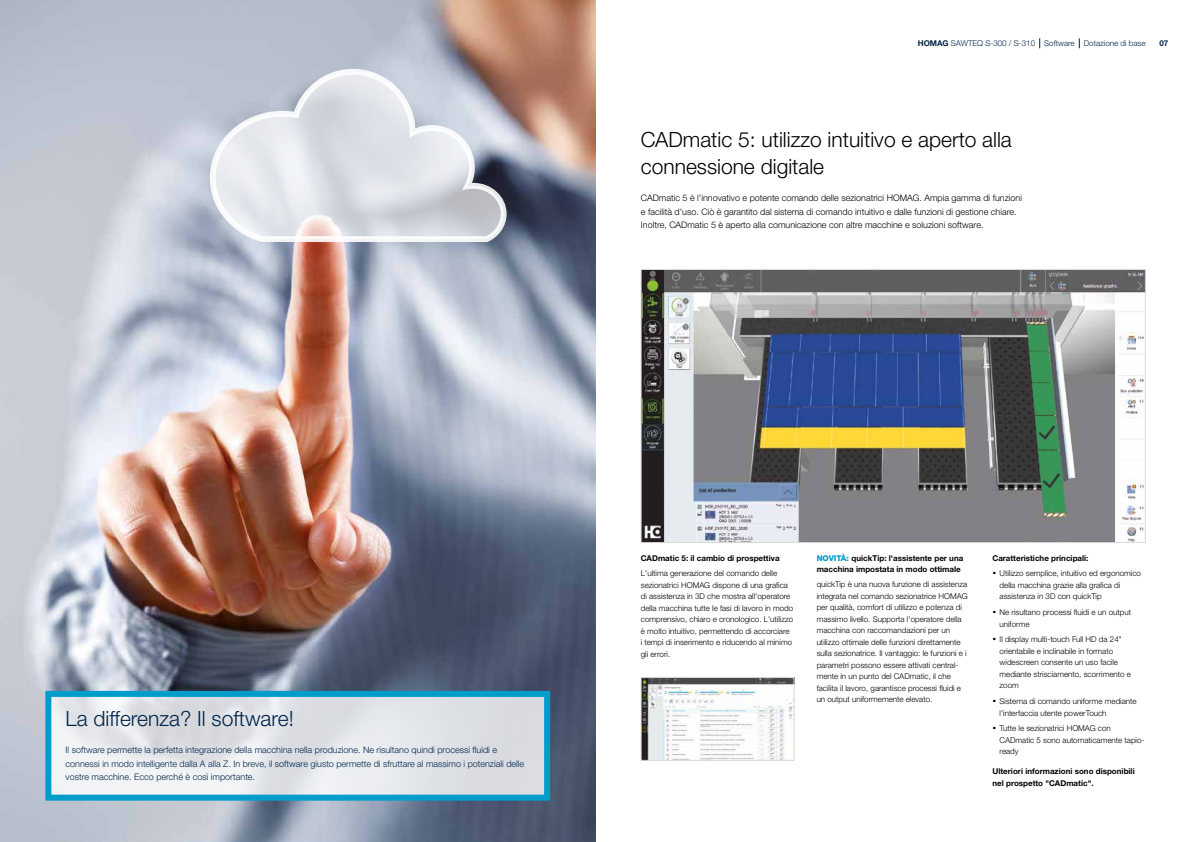
<style>
.page{position:relative;width:1191px;height:842px;background:#fff}
.page>*{position:absolute;margin:0;border:0;box-sizing:border-box;transform-origin:0 0}
.t1{font:300 21px/27.2px "Helvetica Neue LTW1 G";color:#000}
.t2{font:300 21px "Helvetica Neue LTW1 G";color:#00254b}
.t3{font:300 9px/13.6px "Helvetica Neue LTW1 G";color:#00254b}
.t4{font:300 9px/13.6px "Helvetica Neue LTW1 G";color:#000}
.t5{font:300 8px/11.5px "Helvetica Neue LTW1 G";color:#000}
.t6{font:700 8px/11.5px "Helvetica Neue LTW1 G";color:#000}
.t7{font:300 8px "Helvetica Neue LTW1 G";color:#00254b}
.t8{font:700 8px "Helvetica Neue LTW1 G";color:#00254b}
.s1{font-weight:700}
.s2{font-weight:800;color:#009dcc}
.s3{font-weight:700;font-size:14px}
</style>
<div class="page">
<img style="left:0;top:0;width:595px;height:842px">
<svg style="left:209px;top:68px;width:298px;height:175px"></svg>
<img style="left:643px;top:271px;width:500px;height:270px">
<div style="left:641px;top:269px;width:504px;height:274px;border:1px solid #dad9d3"></div>
<img style="left:643px;top:679px;width:149px;height:80px">
<div style="left:641px;top:677px;width:153px;height:84px;border:1px solid #dad9d3"></div>
<svg style="left:52px;top:698px;width:491px;height:96px;fill:#e0e3e8"></svg>
<div style="left:45px;top:691px;width:505px;height:110px;border:6px solid #009dcc"></div>
<p class="t7" style="left:917px;top:39px;width:229px"><span class="s1">HOMAG</span> SAWTEQ S-300 / S-310 Software Dotazione di base</p>
<p class="t8" style="left:1159px;top:39px;width:10px">07</p>
<h1 class="t1" style="left:641px;top:126px;width:372px">CADmatic 5: utilizzo intuitivo e aperto alla connessione digitale</h1>
<p class="t4" style="left:641px;top:191px;width:383px">CADmatic 5 è l'innovativo e potente comando delle sezionatrici HOMAG. Ampia gamma di funzioni e facilità d'uso. Ciò è garantito dal sistema di comando intuitivo e dalle funzioni di gestione chiare.<br>Inoltre, CADmatic 5 è aperto alla comunicazione con altre macchine e soluzioni software.</p>
<h1 class="t2" style="left:66px;top:706px;width:230px">La differenza? Il software!</h1>
<p class="t3" style="left:66px;top:743px;width:460px">Il software permette la perfetta integrazione della macchina nella produzione. Ne risultano quindi processi fluidi e connessi in modo intelligente dalla A alla Z. In breve, il software giusto permette di sfruttare al massimo i potenziali delle vostre macchine. Ecco perché è così importante.</p>
<p class="t6" style="left:641px;top:552px;width:140px">CADmatic 5: il cambio di prospettiva</p>
<p class="t5" style="left:641px;top:568px;width:154px">L'ultima generazione del comando delle sezionatrici HOMAG dispone di una grafica di assistenza in 3D che mostra all'operatore della macchina tutte le fasi di lavoro in modo comprensivo, chiaro e cronologico. L'utilizzo è molto intuitivo, permettendo di accorciare<br>i tempi di inserimento e riducendo al minimo gli errori.</p>
<p class="t6" style="left:816px;top:552px;width:148px;line-height:11px"><span class="s2">NOVITÀ:</span> quickTip: l'assistente per una macchina impostata in modo ottimale</p>
<p class="t5" style="left:816px;top:579px;width:152px">quickTip è una nuova funzione di assistenza integrata nel comando sezionatrice HOMAG per qualità, comfort di utilizzo e potenza di massimo livello. Supporta l'operatore della macchina con raccomandazioni per un utilizzo ottimale delle funzioni direttamente sulla sezionatrice. Il vantaggio: le funzioni e i parametri possono essere attivati central&shy;mente in un punto del CADmatic, il che facilita il lavoro, garantisce processi fluidi e un output uniformemente elevato.</p>
<p class="t5" style="left:992px;top:550px;width:150px;line-height:15.8px"><span class="s1">Caratteristiche principali:<br></span><span class="s3">·</span> Utilizzo semplice, intuitivo ed ergonomico</p>
<p class="t5" style="left:999px;top:579px;width:122px">della macchina grazie alla grafica di assistenza in 3D con quickTip</p>
<p class="t5" style="left:999px;top:606px;width:133px;text-indent:-7px"><span class="s3">·</span> Ne risultano processi fluidi e un output uniforme</p>
<p class="t5" style="left:999px;top:634px;width:133px;text-indent:-7px"><span class="s3">·</span> Il display multi-touch Full HD da 24" orientabile e inclinabile in formato widescreen consente un uso facile mediante strisciamento, scorrimento e zoom</p>
<p class="t5" style="left:999px;top:695px;width:138px;text-indent:-7px"><span class="s3">·</span> Sistema di comando uniforme mediante l'interfaccia utente powerTouch</p>
<p class="t5" style="left:999px;top:723px;width:146px;text-indent:-7px"><span class="s3">·</span> Tutte le sezionatrici HOMAG con<br>CADmatic 5 sono automaticamente tapio&shy;ready</p>
<p class="t6" style="left:992px;top:766px;width:144px">Ulteriori informazioni sono disponibili nel prospetto "CADmatic".</p>
</div>
